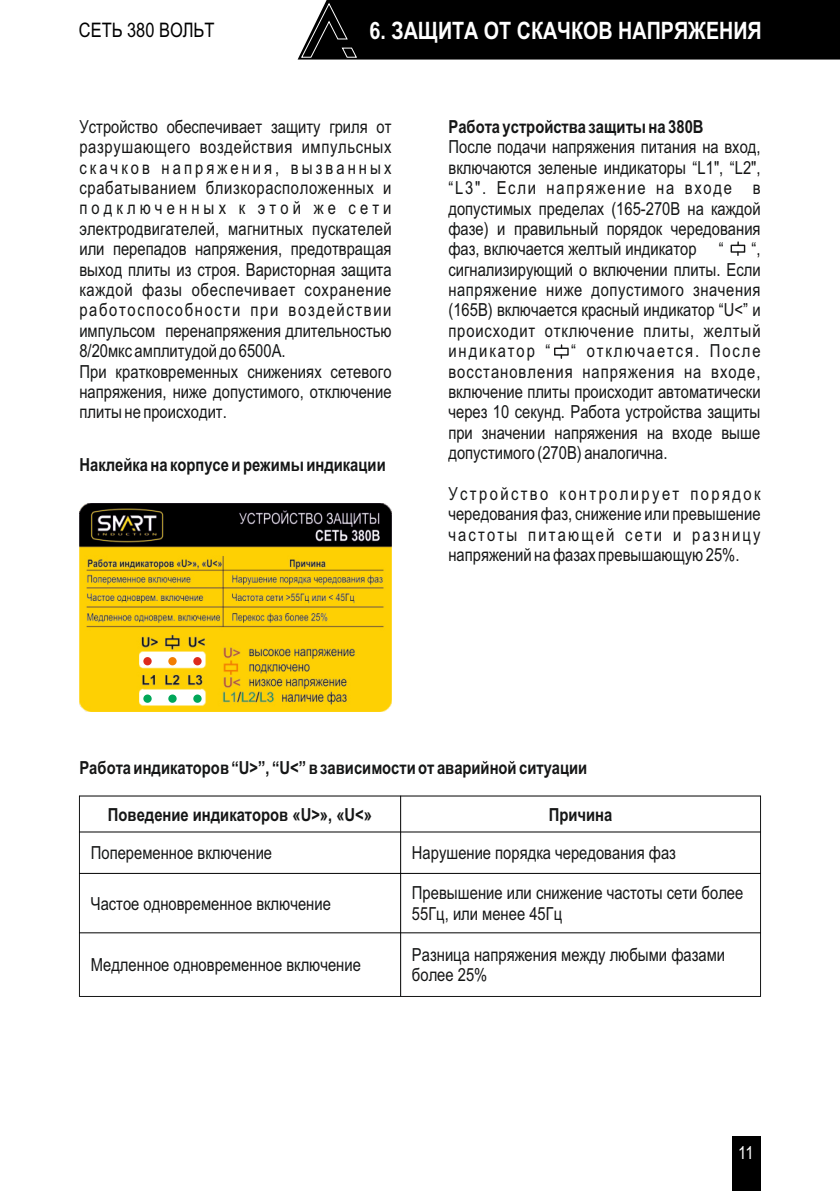
<style>
.page{position:relative;width:840px;height:1191px;background:#fff}
.page>*{position:absolute;margin:0;border:0;box-sizing:border-box;transform-origin:0 0}
.t1{font:700 24px "Arial Narrow";color:#fff}
.t2{font:20px "Arial Narrow";color:#000}
.t3{font:18px/20.4px "Arial Narrow";color:#151616;text-align:justify}
.t4{font:700 18px "Arial Narrow";color:#151616}
.t5{font:18px "Arial Narrow";color:#fff}
</style>
<div class="page">
<svg style="left:554px;top:345px;width:15px;height:13px"></svg>
<svg style="left:730px;top:242px;width:15px;height:13px"></svg>
<hr style="left:79px;top:795px;width:1px;height:201px;background:#151616">
<hr style="left:400px;top:795px;width:1px;height:201px;background:#000">
<hr style="left:759px;top:795px;width:1px;height:201px;background:#151616">
<hr style="left:79px;top:996px;width:681px;height:1px;background:#151616">
<hr style="left:79px;top:932px;width:681px;height:1px;background:#000">
<hr style="left:79px;top:873px;width:681px;height:1px;background:#000">
<hr style="left:79px;top:831px;width:681px;height:1px;background:#000">
<hr style="left:79px;top:795px;width:681px;height:1px;background:#000">
<img style="left:79px;top:503px;width:312px;height:208px">
<div style="left:731px;top:1136px;width:29px;height:55px;background:#000"></div>
<div style="left:297px;top:0;width:542px;height:60px;background:#000"></div>
<p class="t2" style="left:79px;top:22px;width:137px">СЕТЬ 380 ВОЛЬТ</p>
<h1 class="t1" style="left:369px;top:21px;width:393px">6. ЗАЩИТА ОТ СКАЧКОВ НАПРЯЖЕНИЯ</h1>
<p class="t3" style="left:79px;top:118px;width:313px">Устройство обеспечивает защиту гриля от разрушающего воздействия импульсных скачков напряжения, вызванных срабатыванием близкорасположенных и подключенных к этой же сети электродвигателей, магнитных пускателей или перепадов напряжения, предотвращая выход плиты из строя. Варисторная защита каждой фазы обеспечивает сохранение работоспособности при воздействии импульсом перенапряжения длительностью 8/20мкс амплитудой до 6500А.</p>
<p class="t4" style="left:448px;top:120px;width:256px">Работа устройства защиты на 380В</p>
<p class="t3" style="left:448px;top:138px;width:313px">После подачи напряжения питания на вход, включаются зеленые индикаторы “L1", “L2", “L3". Если напряжение на входе в допустимых пределах (165-270В на каждой фазе) и правильный порядок чередования фаз, включается желтый индикатор “</p>
<p class="t3" style="left:448px;top:240px;width:313px;text-indent:303px">“, сигнализирующий о включении плиты. Если напряжение ниже допустимого значения (165В) включается красный индикатор “U&lt;” и происходит отключение плиты, желтый индикатор “ “ отключается. После восстановления напряжения на входе, включение плиты происходит автоматически через 10 секунд. Работа устройства защиты при значении напряжения на входе выше допустимого (270В) аналогична.</p>
<p class="t3" style="left:448px;top:485px;width:313px">Устройство контролирует порядок чередования фаз, снижение или превышение частоты питающей сети и разницу напряжений на фазах превышающую 25%.</p>
<p class="t3" style="left:79px;top:363px;width:313px">При кратковременных снижениях сетевого напряжения, ниже допустимого, отключение плиты не происходит.</p>
<p class="t4" style="left:79px;top:458px;width:307px">Наклейка на корпусе и режимы индикации</p>
<p class="t4" style="left:79px;top:761px;width:509px">Работа индикаторов “U&gt;”, “U&lt;” в зависимости от аварийной ситуации</p>
<p class="t4" style="left:108px;top:807px;width:265px">Поведение индикаторов «U&gt;», «U&lt;»</p>
<p class="t4" style="left:548px;top:807px;width:65px">Причина</p>
<p class="t3" style="left:91px;top:844px;width:183px">Попеременное включение</p>
<p class="t3" style="left:412px;top:844px;width:265px">Нарушение порядка чередования фаз</p>
<p class="t3" style="left:91px;top:894px;width:241px">Частое одновременное включение</p>
<p class="t3" style="left:412px;top:884px;width:333px">Превышение или снижение частоты сети более<br>55Гц, или менее 45Гц</p>
<p class="t3" style="left:91px;top:956px;width:271px">Медленное одновременное включение</p>
<p class="t3" style="left:412px;top:946px;width:314px">Разница напряжения между любыми фазами более 25%</p>
<p class="t5" style="left:737px;top:1145px;width:17px">171</p>
</div>
